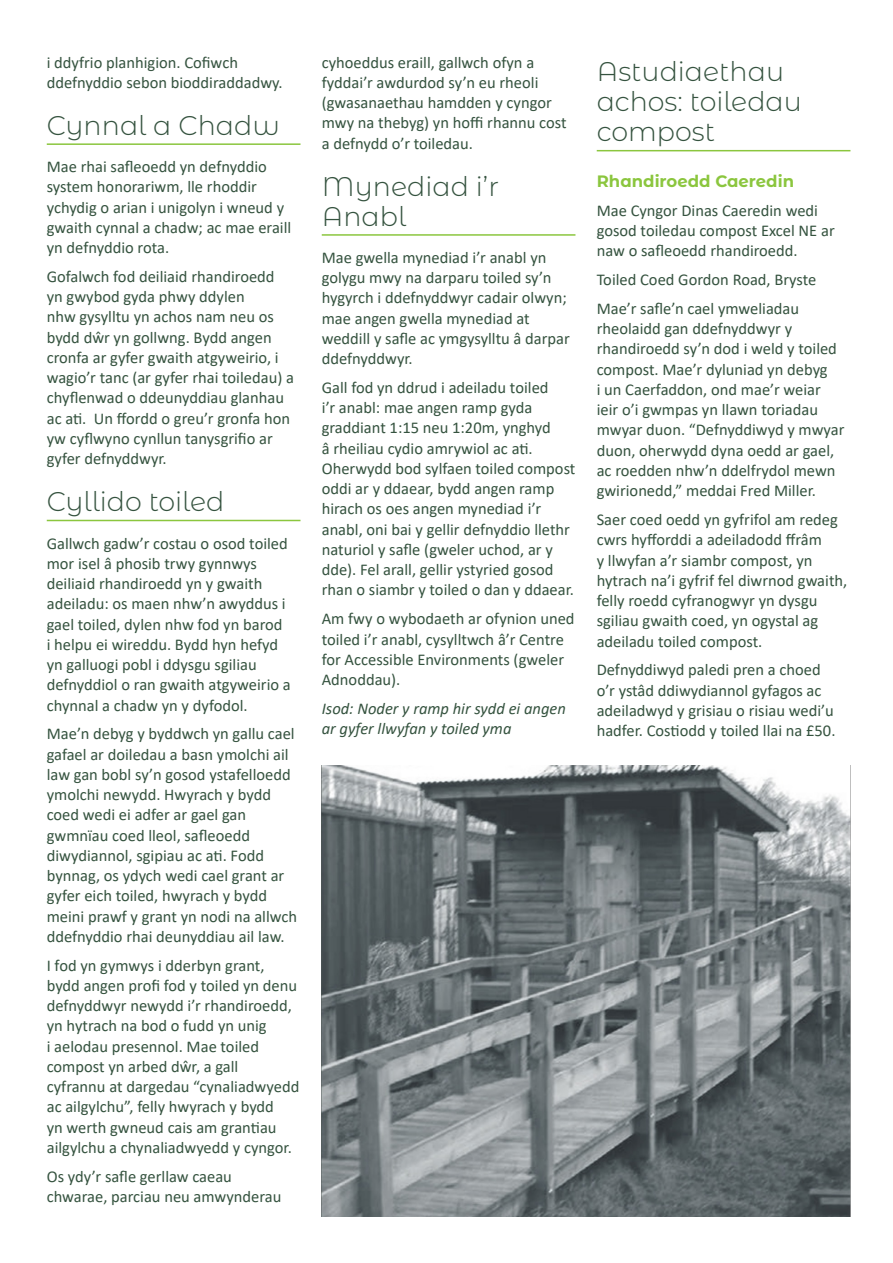
<style>
.page{position:relative;width:893px;height:1263px;background:#fff}
.page>*{position:absolute;margin:0;border:0;box-sizing:border-box;transform-origin:0 0}
.Sub_head_with_rule{font:300 27px/30px "Montserrat Alternates";color:#35533f}
.paragraph{font:16.5px/20.2px "Calibri";color:#35533f}
.paragraph-2{font:italic 16.5px/20.2px "Calibri";color:#35533f}
.Text_head{font:700 16.5px "Montserrat Alternates";color:#8bc63e}
</style>
<div class="page">
<hr style="left:47px;top:143px;width:253px;height:2px;background:#8bc63e">
<hr style="left:47px;top:520px;width:253px;height:1px;background:#8bc63e">
<hr style="left:322px;top:234px;width:253px;height:2px;background:#8bc63e">
<hr style="left:597px;top:150px;width:253px;height:1px;background:#8bc63e">
<img style="left:322px;top:765px;width:528px;height:451px">
<p class="paragraph" style="left:47px;top:52px;width:238px">i ddyfrio planhigion. Cofiwch ddefnyddio sebon bioddiraddadwy.</p>
<p class="Sub_head_with_rule" style="left:47px;top:109px;width:235px">Cynnal a Chadw</p>
<p class="paragraph" style="left:47px;top:156px;width:246px">Mae rhai safleoedd yn defnyddio system honorariwm, lle rhoddir ychydig o arian i unigolyn i wneud y gwaith cynnal a chadw; ac mae eraill yn defnyddio rota.</p>
<p class="paragraph" style="left:47px;top:266px;width:249px">Gofalwch fod deiliaid rhandiroedd yn gwybod gyda phwy ddylen<br>nhw gysylltu yn achos nam neu os bydd dŵr yn gollwng. Bydd angen cronfa ar gyfer gwaith atgyweirio, i wagio’r tanc (ar gyfer rhai toiledau) a chyflenwad o ddeunyddiau glanhau ac ati. Un ffordd o greu’r gronfa hon yw cyflwyno cynllun tanysgrifio ar gyfer defnyddwyr.</p>
<p class="Sub_head_with_rule" style="left:47px;top:486px;width:179px">Cyllido toiled</p>
<p class="paragraph" style="left:47px;top:532px;width:245px">Gallwch gadw’r costau o osod toiled mor isel â phosib trwy gynnwys deiliaid rhandiroedd yn y gwaith adeiladu: os maen nhw’n awyddus i gael toiled, dylen nhw fod yn barod<br>i helpu ei wireddu. Bydd hyn hefyd yn galluogi pobl i ddysgu sgiliau defnyddiol o ran gwaith atgyweirio a chynnal a chadw yn y dyfodol.</p>
<p class="paragraph" style="left:47px;top:723px;width:252px">Mae’n debyg y byddwch yn gallu cael gafael ar doiledau a basn ymolchi ail law gan bobl sy’n gosod ystafelloedd ymolchi newydd. Hwyrach y bydd coed wedi ei adfer ar gael gan gwmnïau coed lleol, safleoedd diwydiannol, sgipiau ac ati. Fodd bynnag, os ydych wedi cael grant ar gyfer eich toiled, hwyrach y bydd meini prawf y grant yn nodi na allwch ddefnyddio rhai deunyddiau ail law.</p>
<p class="paragraph" style="left:47px;top:954px;width:254px">I fod yn gymwys i dderbyn grant, bydd angen profi fod y toiled yn denu defnyddwyr newydd i’r rhandiroedd, yn hytrach na bod o fudd yn unig<br>i aelodau presennol. Mae toiled compost yn arbed dŵr, a gall cyfrannu at dargedau “cynaliadwyedd ac ailgylchu”, felly hwyrach y bydd<br>yn werth gwneud cais am grantiau ailgylchu a chynaliadwyedd y cyngor.</p>
<p class="paragraph" style="left:47px;top:1165px;width:236px">Os ydy’r safle gerllaw caeau chwarae, parciau neu amwynderau</p>
<p class="paragraph" style="left:322px;top:52px;width:246px">cyhoeddus eraill, gallwch ofyn a fyddai’r awdurdod sy’n eu rheoli (gwasanaethau hamdden y cyngor mwy na thebyg) yn hoffi rhannu cost a defnydd o’r toiledau.</p>
<p class="Sub_head_with_rule" style="left:322px;top:170px;width:179px">Mynediad i’r<br>Anabl</p>
<p class="paragraph" style="left:322px;top:247px;width:250px">Mae gwella mynediad i’r anabl yn golygu mwy na darparu toiled sy’n hygyrch i ddefnyddwyr cadair olwyn; mae angen gwella mynediad at weddill y safle ac ymgysylltu â darpar ddefnyddwyr.</p>
<p class="paragraph" style="left:322px;top:377px;width:255px">Gall fod yn ddrud i adeiladu toiled<br>i’r anabl: mae angen ramp gyda graddiant 1:15 neu 1:20m, ynghyd<br>â rheiliau cydio amrywiol ac ati.<br>Oherwydd bod sylfaen toiled compost oddi ar y ddaear, bydd angen ramp hirach os oes angen mynediad i’r anabl, oni bai y gellir defnyddio llethr naturiol y safle (gweler uchod, ar y dde). Fel arall, gellir ystyried gosod rhan o siambr y toiled o dan y ddaear.</p>
<p class="paragraph" style="left:322px;top:608px;width:254px">Am fwy o wybodaeth ar ofynion uned toiled i’r anabl, cysylltwch â’r Centre for Accessible Environments (gweler<br>Adnoddau).</p>
<p class="paragraph-2" style="left:322px;top:697px;width:246px">Isod: Noder y ramp hir sydd ei angen ar gyfer llwyfan y toiled yma</p>
<p class="Sub_head_with_rule" style="left:597px;top:56px;width:207px">Astudiaethau achos: toiledau compost</p>
<p class="Text_head" style="left:597px;top:169px;width:199px">Rhandiroedd Caeredin</p>
<p class="paragraph" style="left:597px;top:200px;width:239px">Mae Cyngor Dinas Caeredin wedi gosod toiledau compost Excel NE ar naw o safleoedd rhandiroedd.</p>
<p class="paragraph" style="left:597px;top:269px;width:221px">Toiled Coed Gordon Road, Bryste</p>
<p class="paragraph" style="left:597px;top:298px;width:249px">Mae’r safle’n cael ymweliadau rheolaidd gan ddefnyddwyr y rhandiroedd sy’n dod i weld y toiled compost. Mae’r dyluniad yn debyg<br>i un Caerfaddon, ond mae’r weiar ieir o’i gwmpas yn llawn toriadau mwyar duon. “Defnyddiwyd y mwyar duon, oherwydd dyna oedd ar gael, ac roedden nhw’n ddelfrydol mewn gwirionedd,” meddai Fred Miller.</p>
<p class="paragraph" style="left:597px;top:509px;width:252px">Saer coed oedd yn gyfrifol am redeg cwrs hyfforddi a adeiladodd ffrâm<br>y llwyfan a’r siambr compost, yn hytrach na’i gyfrif fel diwrnod gwaith, felly roedd cyfranogwyr yn dysgu sgiliau gwaith coed, yn ogystal ag adeiladu toiled compost.</p>
<p class="paragraph" style="left:597px;top:659px;width:240px">Defnyddiwyd paledi pren a choed o’r ystâd ddiwydiannol gyfagos ac adeiladwyd y grisiau o risiau wedi’u hadfer. Costiodd y toiled llai na £50.</p>
</div>
